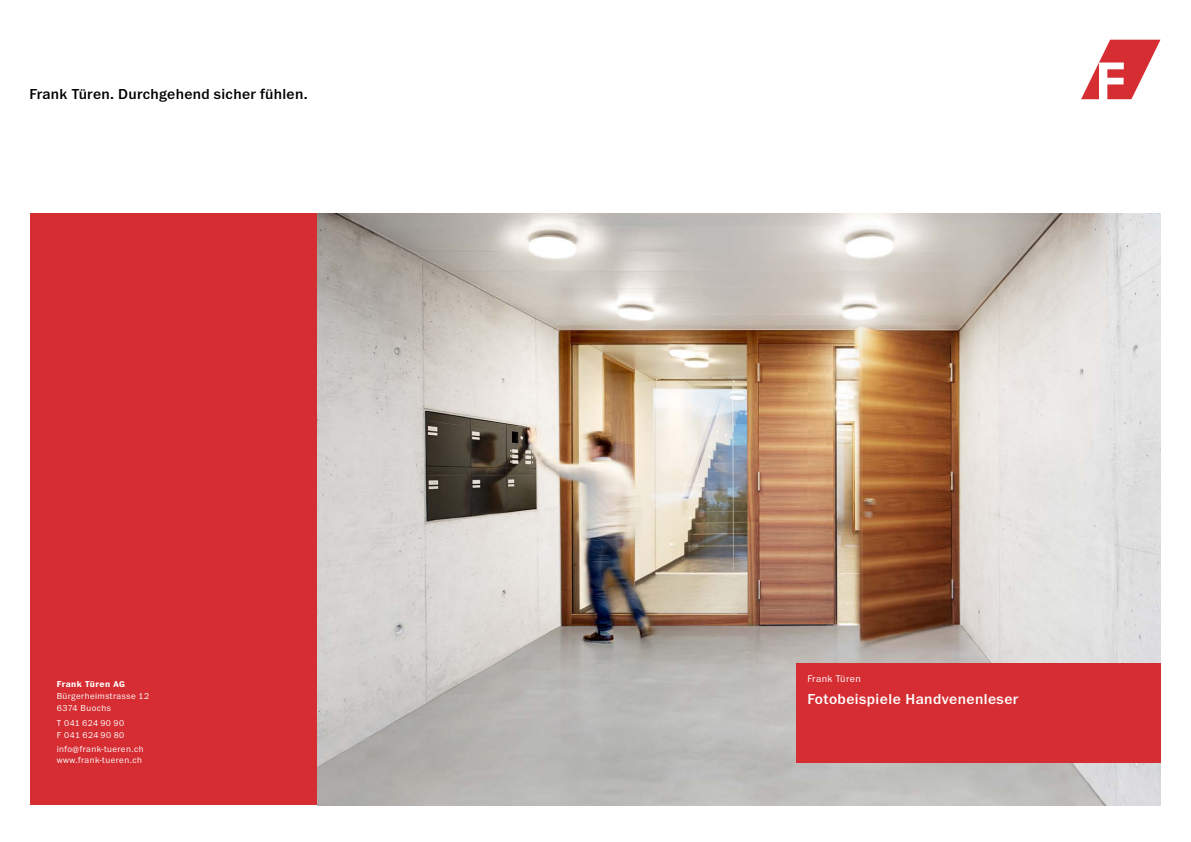
<style>
.page{position:relative;width:1191px;height:842px;background:#fff}
.page>*{position:absolute;margin:0;border:0;box-sizing:border-box;transform-origin:0 0}
.t1{font:500 15px "Franklin ITC Pro";letter-spacing:.02em;color:#000}
.t2{font:500 15px "Franklin ITC Pro";letter-spacing:.03em;color:#fff}
.t3{font:300 10px "Franklin ITC Pro";letter-spacing:.045em;color:#fff}
.t4{font:300 9px/12px "Franklin ITC Pro";letter-spacing:.05em;color:#fff}
.t5{font:300 8.8px/12px "Franklin ITC Pro";letter-spacing:.055em;color:#fff}
.s1{font-weight:700}
.s2{font-weight:700;font-size:8.8px}
.s3{font-size:8.8px}
.s4{font-size:9px}
</style>
<div class="page">
<div style="left:30px;top:213px;width:287px;height:592px;background:#d52d32"></div>
<svg style="left:1081px;top:40px;width:79px;height:59px"></svg>
<img style="left:317px;top:213px;width:843px;height:592px">
<div style="left:796px;top:663px;width:364px;height:100px;background:#d52d32"></div>
<h1 class="t1" style="left:29px;top:86px;width:280px">Frank Türen. Durchgehend sicher fühlen.</h1>
<p class="t4" style="left:57px;top:678px;width:94px"><span class="s1">Frank Türen</span> <span class="s2">AG<br></span>Bürgerheimstrasse <span class="s3">12<br>6374</span> Buochs</p>
<p class="t5" style="left:57px;top:717px;width:69px"><span class="s4">T</span> 041 624 90 90<br><span class="s4">F</span> 041 624 90 80</p>
<p class="t4" style="left:57px;top:743px;width:88px;line-height:11px">info@frank-tueren.ch www.frank-tueren.ch</p>
<p class="t3" style="left:807px;top:674px;width:55px">Frank Türen</p>
<h1 class="t2" style="left:807px;top:691px;width:212px">Fotobeispiele Handvenenleser</h1>
</div>
